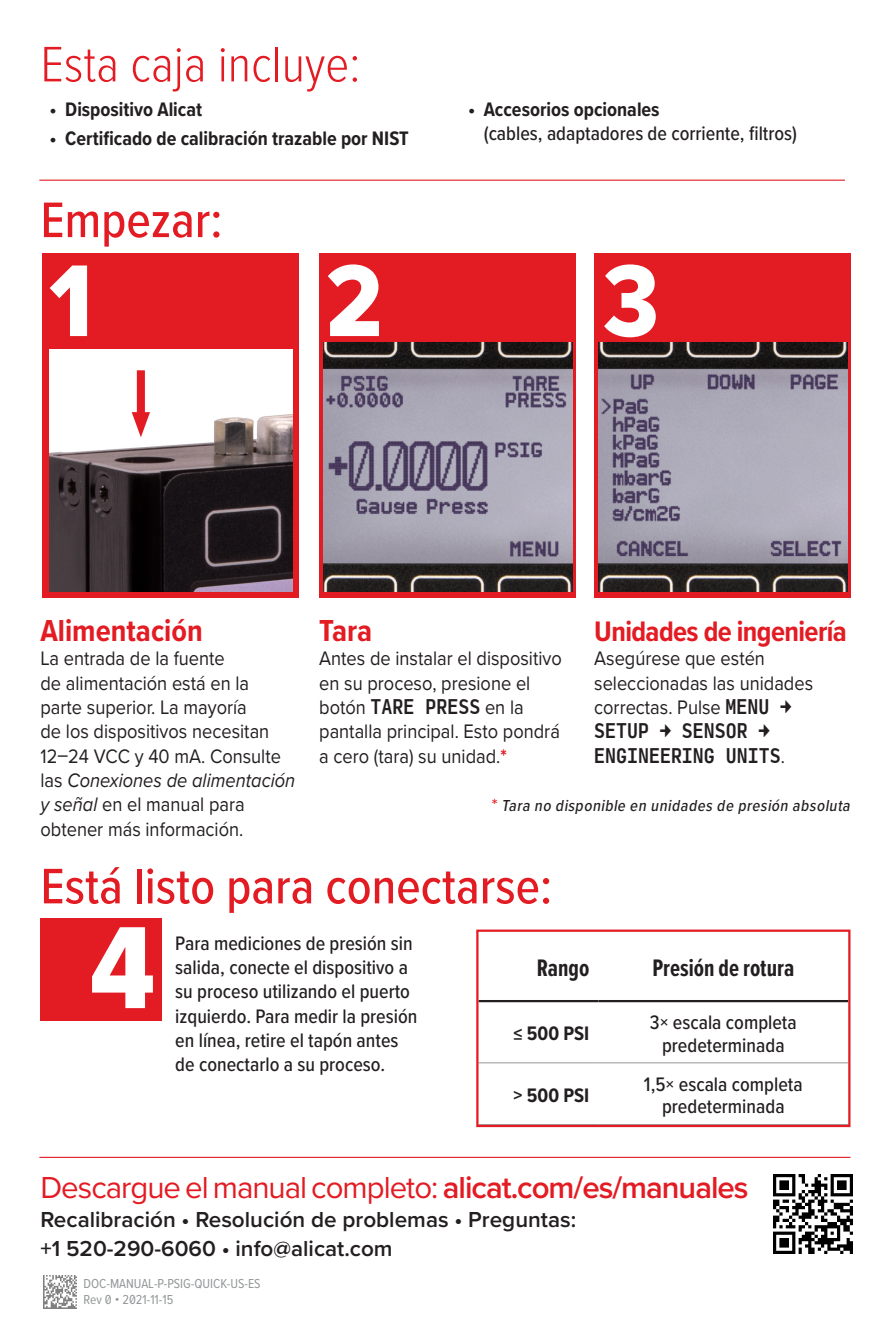
<style>
.page{position:relative;width:891px;height:1337px;background:#fff}
.page>*{position:absolute;margin:0;border:0;box-sizing:border-box;transform-origin:0 0}
.List{font:121.27px "Proxima Nova Cond Extrabld";color:#fff}
.Heading_1{font:105.75px "Proxima Nova Cond Extrabld";color:#fff}
.Heading_1-2{font:500 51.75px "Proxima Nova Cond";color:#e31b23}
.Heading_1-3{font:300 51.75px "Proxima Nova Cond";color:#e31b23}
.Heading_1-4{font:31.5px "Proxima Nova";letter-spacing:-.03em;color:#e31b23}
.Heading_2{font:700 31.5px "Proxima Nova Cond";color:#e31b23}
.Heading_2-2{font:700 29.25px "Proxima Nova Cond";letter-spacing:-.02em;color:#e31b23}
.Table_Header{font:700 24.75px "Proxima Nova Ex Cn";color:#231f20}
.Body_Text{font:600 22.5px/29.2px "Proxima Nova";color:#231f20}
.Body_Text-2{font:20.25px/24.3px "Proxima Nova";color:#231f20;scale:.9 1}
.List-2{font:500 20.25px/24.3px "Proxima Nova Cond";color:#231f20}
.Table_Left_Column{font:700 20.25px "Proxima Nova Cond";color:#231f20}
.Table_Paragraph{font:500 20.25px/22.5px "Proxima Nova Cond";color:#231f20;text-align:center}
.Body_Text-3{font:italic 500 16.43px "Proxima Nova Cond";color:#231f20}
.Body_Text-4{font:13.5px/16.2px "Proxima Nova Cond";color:#949698}
.s1{font-weight:700}
.s2{font-style:italic}
.s3{font-family:"Input Mono Narrow";font-weight:500}
.s4{font-weight:700;color:#e31b23}
.s5{font-style:normal;font-size:18px;color:#e31b23}
.s6{font-weight:600}
</style>
<div class="page">
<img style="left:44px;top:1275px;width:32px;height:33px">
<hr style="left:39px;top:180px;width:806px;height:1px;background:#e31b23">
<svg style="left:476px;top:929px;width:375px;height:199px"></svg>
<div style="left:594px;top:253px;width:256px;height:344px;background:#e31b23"></div>
<div style="left:319px;top:253px;width:256px;height:344px;background:#e31b23"></div>
<div style="left:43px;top:253px;width:256px;height:344px;background:#e31b23"></div>
<img style="left:49px;top:349px;width:243px;height:243px">
<img style="left:598px;top:342px;width:249px;height:250px">
<img style="left:323px;top:342px;width:249px;height:250px">
<div style="left:137px;top:370px;width:8px;height:51px;background:#e31b23"></div>
<svg style="left:132px;top:412px;width:18px;height:25px"></svg>
<div style="left:41px;top:918px;width:121px;height:102px;background:#e31b23"></div>
<hr style="left:39px;top:1156px;width:811px;height:2px;background:#e31b23">
<img style="left:773px;top:1174px;width:79px;height:79px">
<p class="Heading_1-3" style="left:40px;top:26px;width:321px">Esta caja incluye:</p>
<p class="Table_Left_Column" style="left:50px;top:94px;width:154px">• Dispositivo Alicat</p>
<p class="Table_Left_Column" style="left:50px;top:123px;width:361px">• Certificado de calibración trazable por NIST</p>
<p class="Heading_1-2" style="left:40px;top:182px;width:183px">Empezar:</p>
<p class="List-2" style="left:484px;top:96px;width:315px;text-indent:-16px"><span class="s1">• Accesorios opcionales<br></span>(cables, adaptadores de corriente, filtros)</p>
<p class="Heading_1" style="left:49px;top:223px;width:45px">1</p>
<p class="Heading_1" style="left:326px;top:223px;width:58px">2</p>
<p class="Heading_1" style="left:602px;top:223px;width:58px">3</p>
<p class="Heading_2" style="left:40px;top:607px;width:164px">Alimentación</p>
<p class="Body_Text-2" style="left:40px;top:645px;width:285px">La entrada de la fuente<br>de alimentación está en la parte superior. La mayoría<br>de los dispositivos necesitan<br>12–24 VCC y 40 mA. Consulte las <span class="s2">Conexiones de alimentación y señal</span> en el manual para obtener más información.</p>
<p class="Heading_1-2" style="left:40px;top:848px;width:513px">Está listo para conectarse:</p>
<p class="Heading_2" style="left:319px;top:607px;width:55px">Tara</p>
<p class="Body_Text-2" style="left:319px;top:645px;width:271px">Antes de instalar el dispositivo en su proceso, presione el botón <span class="s3">TARE PRESS</span> en la pantalla principal. Esto pondrá a cero (tara) su unidad.<span class="s4">*</span></p>
<p class="Heading_2-2" style="left:594px;top:610px;width:254px">Unidades de ingeniería</p>
<p class="Body_Text-2" style="left:594px;top:645px;width:245px">Asegúrese que estén seleccionadas las unidades correctas. Pulse <span class="s3">MENU →<br>SETUP → SENSOR →<br>ENGINEERING UNITS</span>.</p>
<p class="Body_Text-3" style="left:492px;top:793px;width:363px"><span class="s5">*</span> Tara no disponible en unidades de presión absoluta</p>
<p class="List" style="left:90px;top:878px;width:67px">4</p>
<p class="List-2" style="left:175px;top:930px;width:244px">Para mediciones de presión sin salida, conecte el dispositivo a su proceso utilizando el puerto izquierdo. Para medir la presión en línea, retire el tapón antes de conectarlo a su proceso.</p>
<p class="Table_Header" style="left:537px;top:950px;width:54px">Rango</p>
<p class="Table_Header" style="left:652px;top:950px;width:143px">Presión de rotura</p>
<p class="Table_Left_Column" style="left:514px;top:1018px;width:77px">≤ 500 PSI</p>
<p class="Table_Paragraph" style="left:650px;top:1010px;width:148px">3× escala completa predeterminada</p>
<p class="Table_Left_Column" style="left:514px;top:1080px;width:77px">&gt; 500 PSI</p>
<p class="Table_Paragraph" style="left:644px;top:1072px;width:160px">1,5× escala completa predeterminada</p>
<p class="Heading_1-4" style="left:40px;top:1163px;width:710px">Descargue el manual completo: <span class="s6">alicat.com/es/manuales</span></p>
<p class="Body_Text" style="left:40px;top:1204px;width:537px">Recalibración • Resolución de problemas • Preguntas: +1 520-290-6060 • info@alicat.com</p>
<p class="Body_Text-4" style="left:84px;top:1275px;width:178px">DOC-MANUAL-P-PSIG-QUICK-US-ES<br>Rev 0 • 2021-11-15</p>
</div>
